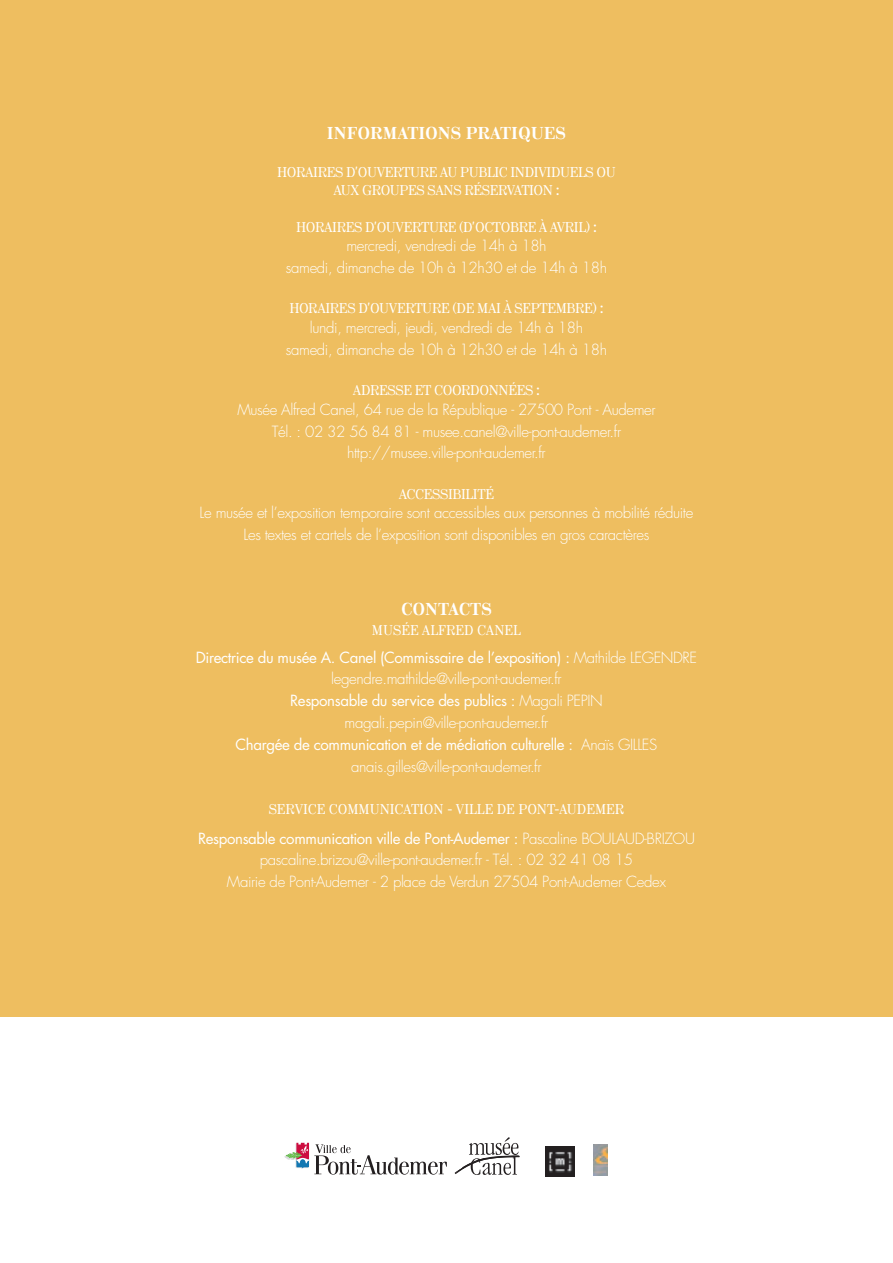
<style>
.page{position:relative;width:893px;height:1263px;background:#fff}
.page>*{position:absolute;margin:0;border:0;box-sizing:border-box;transform-origin:0 0}
.t1{font:700 16.5px "Minotaur";color:#fff}
.t2{font:300 15px/21.8px "Futura";letter-spacing:-.025em;color:#fff;text-align:center}
.t3{font:13.5px/18.3px "Minotaur";letter-spacing:-.025em;color:#fff;text-align:center}
.t4{font:13.5px "Minotaur";color:#fff}
.s1{font-weight:400}
</style>
<div class="page">
<div style="left:0;top:0;width:893px;height:1017px;background:#eebe60"></div>
<svg style="left:285px;top:1143px;width:162px;height:32px"></svg>
<img style="left:545px;top:1147px;width:30px;height:29px">
<img style="left:594px;top:1144px;width:14px;height:32px">
<svg style="left:455px;top:1137px;width:64px;height:38px"></svg>
<p class="t1" style="left:327px;top:126px;width:241px">INFORMATIONS PRATIQUES</p>
<p class="t3" style="left:277px;top:163px;width:340px">HORAIRES D'OUVERTURE AU PUBLIC INDIVIDUELS OU<br>AUX GROUPES SANS RÉSERVATION :</p>
<p class="t3" style="left:296px;top:218px;width:302px">HORAIRES D'OUVERTURE (D'OCTOBRE À AVRIL) :</p>
<p class="t2" style="left:286px;top:236px;width:323px">mercredi, vendredi de 14h à 18h<br>samedi, dimanche de 10h à 12h30 et de 14h à 18h</p>
<p class="t3" style="left:289px;top:300px;width:316px">HORAIRES D'OUVERTURE (DE MAI À SEPTEMBRE) :</p>
<p class="t2" style="left:286px;top:318px;width:323px">lundi, mercredi, jeudi, vendredi de 14h à 18h samedi, dimanche de 10h à 12h30 et de 14h à 18h</p>
<p class="t3" style="left:353px;top:382px;width:189px">ADRESSE ET COORDONNÉES :</p>
<p class="t2" style="left:237px;top:400px;width:420px">Musée Alfred Canel, 64 rue de la République - 27500 Pont - Audemer<br>Tél. : 02 32 56 84 81 - musee.canel@ville-pont-audemer.fr http://musee.ville-pont-audemer.fr</p>
<p class="t3" style="left:399px;top:485px;width:97px">ACCESSIBILITÉ</p>
<p class="t2" style="left:200px;top:503px;width:495px">Le musée et l’exposition temporaire sont accessibles aux personnes à mobilité réduite<br>Les textes et cartels de l’exposition sont disponibles en gros caractères</p>
<p class="t1" style="left:401px;top:602px;width:92px">CONTACTS</p>
<p class="t4" style="left:372px;top:624px;width:150px">MUSÉE ALFRED CANEL</p>
<p class="t2" style="left:196px;top:647px;width:503px"><span class="s1">Directrice du musée A. Canel (Commissaire de l’exposition) :</span> Mathilde LEGENDRE legendre.mathilde@ville-pont-audemer.fr<br><span class="s1">Responsable du service des publics :</span> Magali PEPIN magali.pepin@ville-pont-audemer.fr<br><span class="s1">Chargée de communication et de médiation culturelle :</span> Anaïs GILLES anais.gilles@ville-pont-audemer.fr</p>
<p class="t4" style="left:269px;top:803px;width:357px">SERVICE COMMUNICATION - VILLE DE PONT-AUDEMER</p>
<p class="t2" style="left:198px;top:828px;width:498px"><span class="s1">Responsable communication ville de Pont-Audemer :</span> Pascaline BOULAUD-BRIZOU pascaline.brizou@ville-pont-audemer.fr - Tél. : 02 32 41 08 15<br>Mairie de Pont-Audemer - 2 place de Verdun 27504 Pont-Audemer Cedex</p>
</div>
